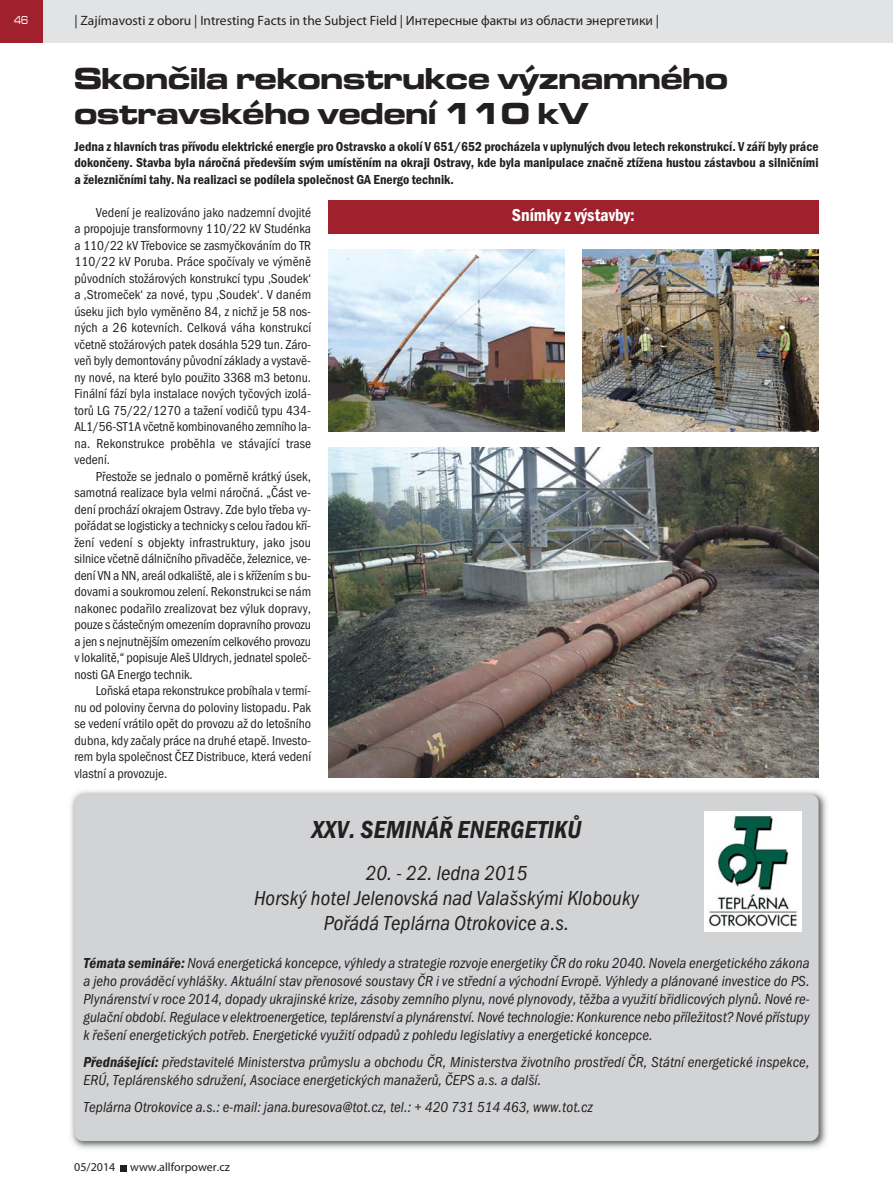
<style>
.page{position:relative;width:893px;height:1191px;background:#fff}
.page>*{position:absolute;margin:0;border:0;box-sizing:border-box;transform-origin:0 0}
.t1{font:700 expanded 31.5px/34.5px "Microgramma DOT";color:#231f20}
.t2{font:25.5px "Franklin Got Itc TOT Dem Con Ita";letter-spacing:.005em;color:#231f20}
.t3{font:21px/25.2px "Franklin Got Itc TOT Boo Con Ita";letter-spacing:.005em;color:#231f20;text-align:center}
.t4{font:18px "Franklin Got Itc TOT Dem Con";color:#fff}
.t5{font:15px/18px "Franklin Got Itc TOT Boo Con Ita";letter-spacing:.005em;color:#231f20;text-align:justify}
.t6{font:13.5px/16.5px "Franklin Got Itc TOT Boo Con";color:#231f20;text-align:justify}
.t7{font:13.5px/16.5px "Franklin Got Itc TOT Dem Con";color:#231f20;text-align:justify}
.t8{font:13.5px "Myriad Pro";color:#231f20}
.t9{font:12px "Myriad Pro";color:#231f20}
.t10{font:500 expanded 12px "Microgramma DOT";color:#fff;scale:.7 1}
.s1{font-family:"Franklin Got Itc TOT Dem Con Ita"}
</style>
<div class="page">
<div style="left:43px;top:0;width:850px;height:43px;background:#e2e3e4"></div>
<div style="left:0;top:0;width:43px;height:43px;background:#a0212d"></div>
<svg style="left:120px;top:1165px;width:6px;height:6px"></svg>
<img style="left:328px;top:250px;width:237px;height:181px">
<img style="left:582px;top:250px;width:237px;height:181px">
<img style="left:328px;top:448px;width:491px;height:330px">
<div style="left:328px;top:200px;width:491px;height:33px;background:#a0212d"></div>
<img style="left:71px;top:791px;width:756px;height:358px">
<div style="left:74px;top:794px;width:745px;height:347px;background:#d1d3d4;border-radius:9px"></div>
<div style="left:704px;top:811px;width:97px;height:120px;background:#fff"></div>
<img style="left:709px;top:815px;width:88px;height:112px">
<p class="t10" style="left:14px;top:13px;width:21px">46</p>
<p class="t8" style="left:74px;top:15px;width:586px">| Zajímavosti z oboru | Intresting Facts in the Subject Field | Интересные факты из области энергетики |</p>
<h1 class="t1" style="left:74px;top:65px;width:655px">Skončila rekonstrukce významného ostravského vedení 110 kV</h1>
<p class="t7" style="left:74px;top:139px;width:746px">Jedna z hlavních tras přívodu elektrické energie pro Ostravsko a okolí V 651/652 procházela v uplynulých dvou letech rekonstrukcí. V září byly práce dokončeny. Stavba byla náročná především svým umístěním na okraji Ostravy, kde byla manipulace značně ztížena hustou zástavbou a silničními a železničními tahy. Na realizaci se podílela společnost GA Energo technik.</p>
<h3 class="t4" style="left:512px;top:209px;width:124px">Snímky z výstavby:</h3>
<p class="t6" style="left:74px;top:205px;width:238px;text-indent:21px">Vedení je realizováno jako nadzemní dvojité a propojuje transformovny 110/22 kV Studénka a 110/22 kV Třebovice se zasmyčkováním do TR 110/22 kV Poruba. Práce spočívaly ve výměně původních stožárových konstrukcí typu ‚Soudek‘ a ‚Stromeček‘ za nové, typu ‚Soudek‘. V daném úseku jich bylo vyměněno 84, z nichž je 58 nos&shy;ných a 26 kotevních. Celková váha konstrukcí včetně stožárových patek dosáhla 529 tun. Záro&shy;veň byly demontovány původní základy a vystavě&shy;ny nové, na které bylo použito 3368 m3 betonu.<br>Finální fází byla instalace nových tyčových izolá&shy;torů LG 75/22/1270 a tažení vodičů typu 434- AL1/56-ST1A včetně kombinovaného zemního la&shy;na. Rekonstrukce proběhla ve stávající trase vedení.</p>
<p class="t6" style="left:74px;top:469px;width:238px;text-indent:21px">Přestože se jednalo o poměrně krátký úsek, samotná realizace byla velmi náročná. „Část ve&shy;dení prochází okrajem Ostravy. Zde bylo třeba vy&shy;pořádat se logisticky a technicky s celou řadou kří&shy;žení vedení s objekty infrastruktury, jako jsou silnice včetně dálničního přivaděče, železnice, ve&shy;dení VN a NN, areál odkaliště, ale i s křížením s bu&shy;dovami a soukromou zelení. Rekonstrukci se nám nakonec podařilo zrealizovat bez výluk dopravy, pouze s částečným omezením dopravního provozu a jen s nejnutnějším omezením celkového provozu v lokalitě,“ popisuje Aleš Uldrych, jednatel společ&shy;nosti GA Energo technik.</p>
<p class="t6" style="left:74px;top:684px;width:238px;text-indent:21px">Loňská etapa rekonstrukce probíhala v termí&shy;nu od poloviny června do poloviny listopadu. Pak se vedení vrátilo opět do provozu až do letošního dubna, kdy začaly práce na druhé etapě. Investo&shy;rem byla společnost ČEZ Distribuce, která vedení vlastní a provozuje.</p>
<h2 class="t2" style="left:312px;top:821px;width:271px">XXV. SEMINÁŘ ENERGETIKŮ</h2>
<h3 class="t3" style="left:254px;top:862px;width:386px">20. - 22. ledna 2015<br>Horský hotel Jelenovská nad Valašskými Klobouky<br>Pořádá Teplárna Otrokovice a.s.</h3>
<p class="t5" style="left:83px;top:955px;width:728px"><span class="s1">Témata semináře:</span> Nová energetická koncepce, výhledy a strategie rozvoje energetiky ČR do roku 2040. Novela energetického zákona a jeho prováděcí vyhlášky. Aktuální stav přenosové soustavy ČR i ve střední a východní Evropě. Výhledy a plánované investice do PS.<br>Plynárenství v roce 2014, dopady ukrajinské krize, zásoby zemního plynu, nové plynovody, těžba a využití břidlicových plynů. Nové re&shy;gulační období. Regulace v elektroenergetice, teplárenství a plynárenství. Nové technologie: Konkurence nebo příležitost? Nové přístupy k řešení energetických potřeb. Energetické využití odpadů z pohledu legislativy a energetické koncepce.</p>
<p class="t5" style="left:83px;top:1054px;width:728px"><span class="s1">Přednášející:</span> představitelé Ministerstva průmyslu a obchodu ČR, Ministerstva životního prostředí ČR, Státní energetické inspekce,<br>ERÚ, Teplárenského sdružení, Asociace energetických manažerů, ČEPS a.s. a další.</p>
<p class="t5" style="left:83px;top:1099px;width:511px">Teplárna Otrokovice a.s.: e-mail: jana.buresova@tot.cz, tel.: + 420 731 514 463, www.tot.cz</p>
<p class="t9" style="left:74px;top:1162px;width:157px">05/2014 www.allforpower.cz</p>
</div>
